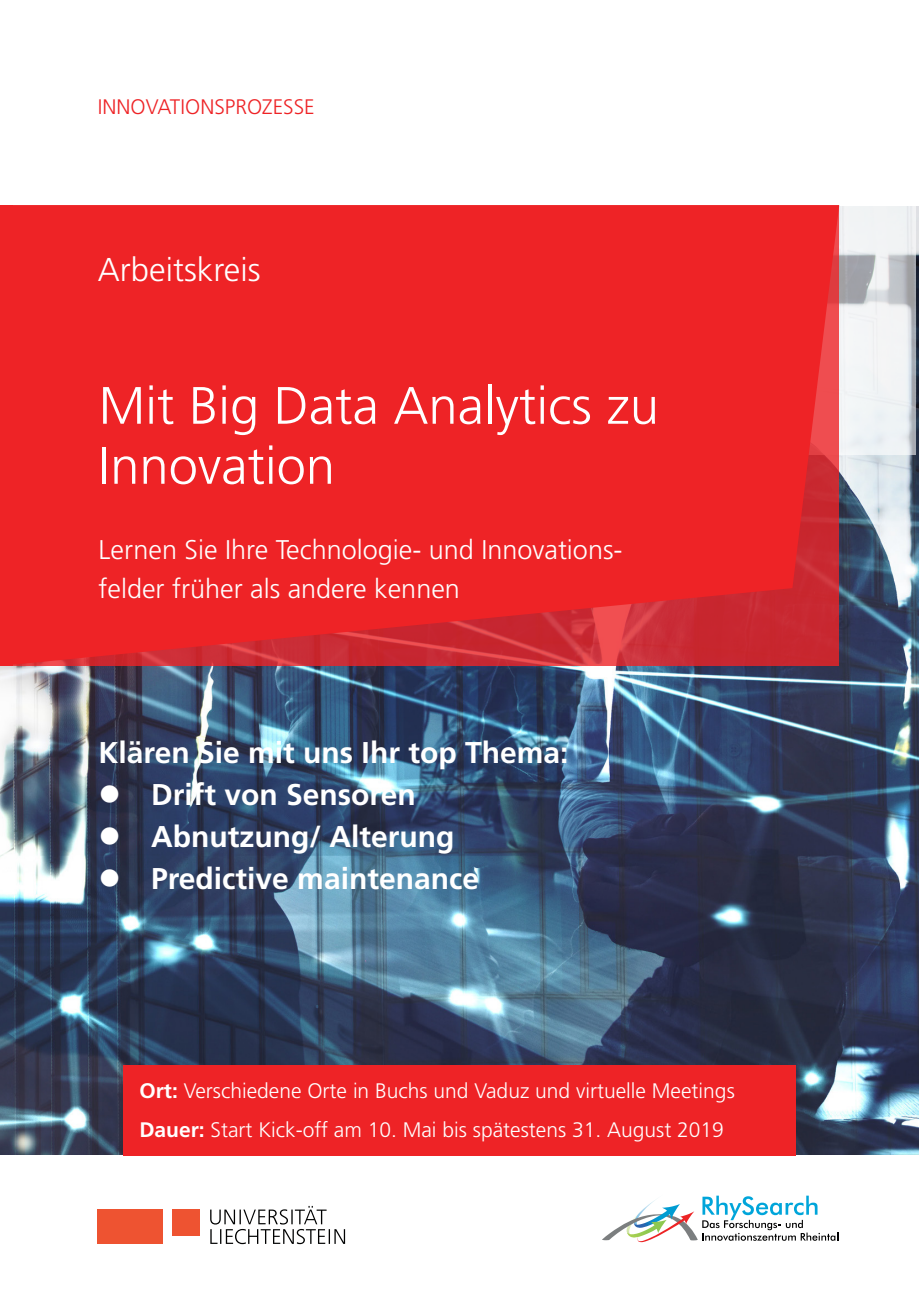
<style>
.page{position:relative;width:919px;height:1289px;background:#fff}
.page>*{position:absolute;margin:0;border:0;box-sizing:border-box;transform-origin:0 0}
.t1{font:300 52.5px/60px "Frutiger";color:#fff}
.t2{font:300 33px "Frutiger";color:#fff}
.t3{font:700 30px "Frutiger";color:#fff}
.t4{font:300 27px/39px "Frutiger";color:#fff}
.t5{font:300 21px "Frutiger";color:#fff}
.t6{font:300 21px "Frutiger";color:#ee2326}
.s1{font-weight:700}
</style>
<div class="page">
<img style="left:0;top:206px;width:918px;height:948px">
<svg style="left:839px;top:206px;width:77px;height:248px;fill:#f0f3f5"></svg>
<div style="left:123px;top:1065px;width:672px;height:90px;background:#ee2326"></div>
<svg style="left:13px;top:205px;width:826px;height:459px;background:#ea2428"></svg>
<div style="left:0;top:205px;width:13px;height:460px;background:#ee2326"></div>
<svg style="left:602px;top:1195px;width:236px;height:47px"></svg>
<div style="left:97px;top:381px;width:667px;height:190px;border:2px solid #ee2326"></div>
<div style="left:98px;top:1209px;width:65px;height:34px;background:#ee5331"></div>
<div style="left:172px;top:1209px;width:28px;height:26px;background:#ee5331"></div>
<svg style="left:210px;top:1205px;width:135px;height:38px"></svg>
<p class="t6" style="left:98px;top:95px;width:218px">INNOVATIONSPROZESSE</p>
<p class="t2" style="left:98px;top:251px;width:164px">Arbeitskreis</p>
<p class="t1" style="left:99px;top:375px;width:562px">Mit Big Data Analytics zu<br>Innovation</p>
<p class="t4" style="left:99px;top:530px;width:525px">Lernen Sie Ihre Technologie- und Innovations&shy;felder früher als andere kennen</p>
<p class="t3" style="left:99px;top:735px;width:471px">Klären Sie mit uns Ihr top Thema:</p>
<p class="t3" style="left:99px;top:777px;width:318px">● Drift von Sensoren</p>
<p class="t3" style="left:99px;top:819px;width:357px">● Abnutzung/ Alterung</p>
<p class="t3" style="left:99px;top:861px;width:382px">● Predictive maintenance</p>
<p class="t5" style="left:139px;top:1079px;width:597px"><span class="s1">Ort:</span> Verschiedene Orte in Buchs und Vaduz und virtuelle Meetings</p>
<p class="t5" style="left:139px;top:1118px;width:586px"><span class="s1">Dauer:</span> Start Kick-off am 10. Mai bis spätestens 31. August 2019</p>
</div>
